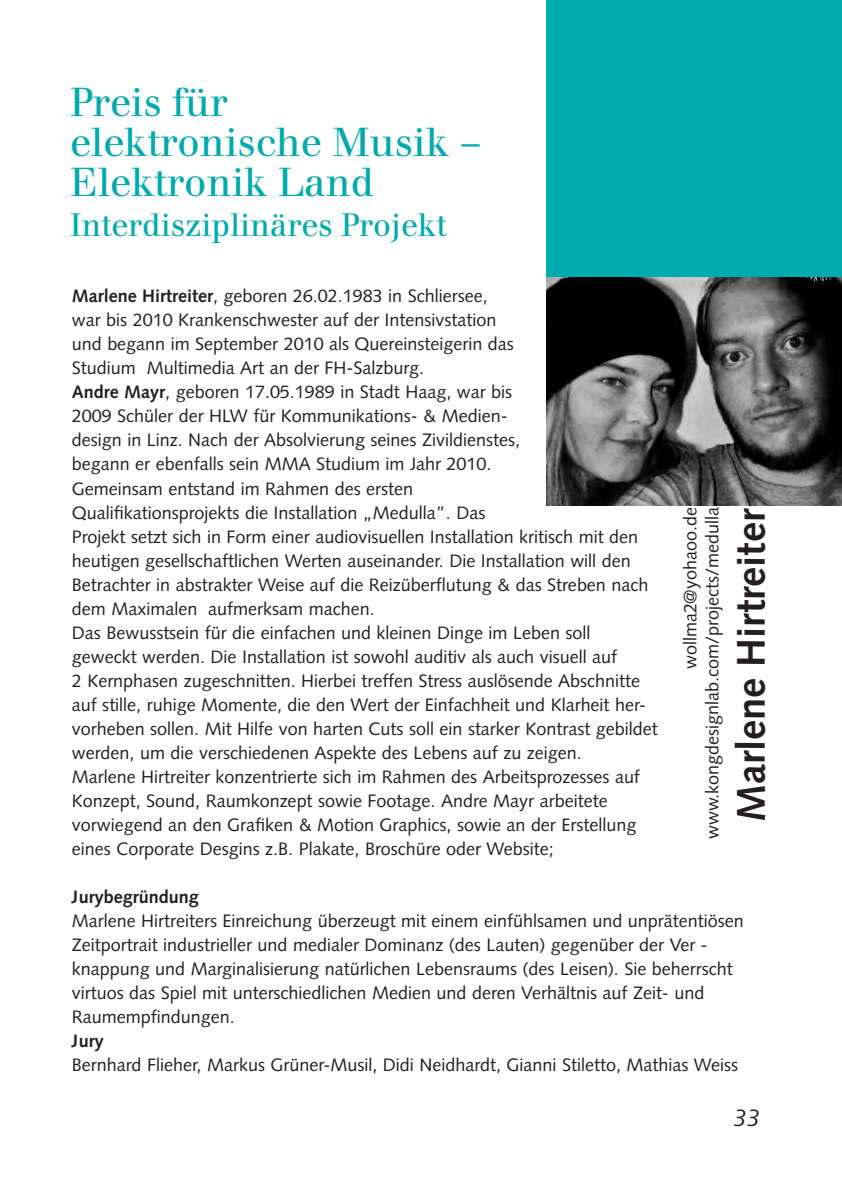
<style>
.page{position:relative;width:842px;height:1191px;background:#fff}
.page>*{position:absolute;margin:0;border:0;box-sizing:border-box;transform-origin:0 0}
.t1{font:40px/40px "Walbaum";color:#00aaad}
.t2{font:700 40px "Syntax";color:#231f20}
.t3{font:32px "Walbaum";color:#00aaad}
.t4{font:italic 24px "Syntax";color:#231f20}
.t5{font:18px/24px "Syntax";color:#231f20}
.t6{font:700 18px "Syntax";color:#231f20}
.s1{font-weight:700}
</style>
<div class="page">
<div style="left:546px;top:0;width:296px;height:504px;background:#00aaad"></div>
<img style="left:546px;top:277px;width:296px;height:229px">
<h1 class="t1" style="left:70px;top:86px;width:413px">Preis für elektronische Musik –<br>Elektronik Land</h1>
<h2 class="t3" style="left:70px;top:213px;width:378px">Interdisziplinäres Projekt</h2>
<p class="t5" style="left:72px;top:286px;width:587px"><span class="s1">Marlene Hirtreiter</span>, geboren 26.02.1983 in Schliersee,<br>war bis 2010 Krankenschwester auf der Intensivstation<br>und begann im September 2010 als Quereinsteigerin das<br>Studium Multimedia Art an der FH-Salzburg.<br><span class="s1">Andre Mayr</span>, geboren 17.05.1989 in Stadt Haag, war bis<br>2009 Schüler der HLW für Kommunikations- &amp; Medien -<br>design in Linz. Nach der Absolvierung seines Zivildienstes,<br>begann er ebenfalls sein MMA Studium im Jahr 2010.<br>Gemeinsam entstand im Rahmen des ersten<br>Qualifikationsprojekts die Installation „Medulla”. Das<br>Projekt setzt sich in Form einer audiovisuellen Installation kritisch mit den heutigen gesellschaftlichen Werten auseinander. Die Installation will den Betrachter in abstrakter Weise auf die Reizüber flutung &amp; das Streben nach dem Maximalen aufmerksam machen.<br>Das Bewusstsein für die einfachen und kleinen Dinge im Leben soll geweckt werden. Die Installation ist sowohl auditiv als auch visuell auf<br>2 Kernphasen zu geschnitten. Hierbei treffen Stress auslösende Abschnitte auf stille, ruhige Momente, die den Wert der Einfachheit und Klarheit her&shy;vorheben sollen. Mit Hilfe von harten Cuts soll ein starker Kontrast gebildet werden, um die verschiedenen Aspekte des Lebens auf zu zeigen.<br>Marlene Hirtreiter konzentrierte sich im Rahmen des Arbeitsprozesses auf Konzept, Sound, Raumkonzept sowie Footage. Andre Mayr arbeitete vorwiegend an den Grafiken &amp; Motion Graphics, sowie an der Erstellung eines Corporate Desgins z.B. Plakate, Broschüre oder Website;</p>
<p class="t6" style="left:72px;top:889px;width:128px">Jurybegründung</p>
<p class="t5" style="left:72px;top:910px;width:673px">Marlene Hirtreiters Einreichung überzeugt mit einem einfühlsamen und unprätentiösen Zeitportrait industrieller und medialer Dominanz (des Lauten) gegenüber der Ver - knappung und Marginalisierung natürlichen Lebensraums (des Leisen). Sie beherrscht virtuos das Spiel mit unterschiedlichen Medien und deren Verhältnis auf Zeit- und Raumempfindungen.</p>
<p class="t6" style="left:72px;top:1033px;width:33px">Jury</p>
<p class="t5" style="left:72px;top:1054px;width:668px">Bernhard Flieher, Markus Grüner-Musil, Didi Neidhardt, Gianni Stiletto, Mathias Weiss</p>
<p class="t5" style="left:681px;top:839px;width:334px;line-height:22px;text-align:right;rotate:-90deg">wollma2@yohaoo.de www.kongdesignlab.com/projects/medulla</p>
<h1 class="t2" style="left:735px;top:822px;width:315px;rotate:-90deg">Marlene Hirtreiter</h1>
<h3 class="t4" style="left:734px;top:1108px;width:28px">33</h3>
</div>
